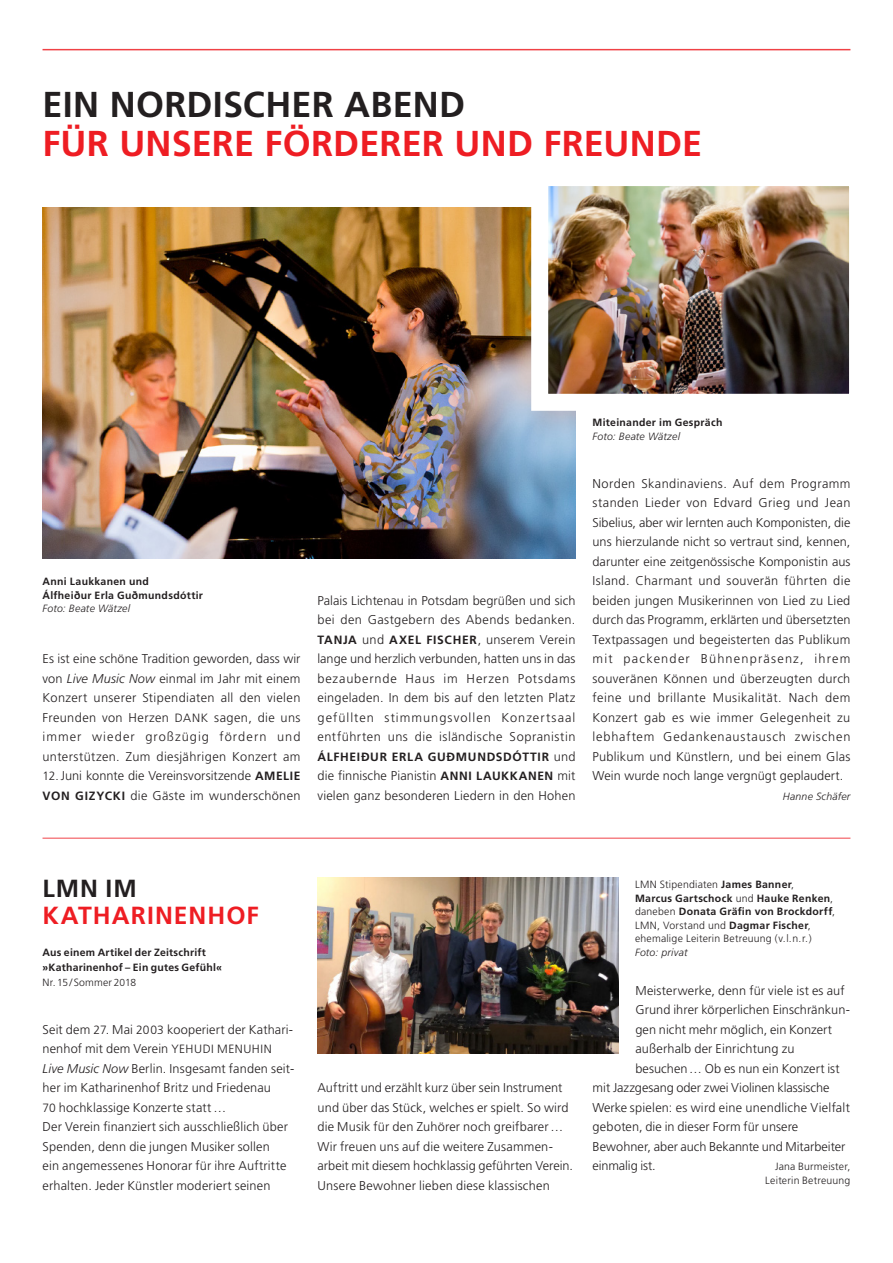
<style>
.page{position:relative;width:893px;height:1263px;background:#fff}
.page>*{position:absolute;margin:0;border:0;box-sizing:border-box;transform-origin:0 0}
.t1{font:700 36px "Frutiger LT Pro";letter-spacing:.005em;color:#ee1d23}
.t2{font:700 36px "Frutiger LT Pro";letter-spacing:.005em;color:#231f20}
.t3{font:700 24.75px "Frutiger LT Pro";letter-spacing:.04em;color:#ee1d23}
.t4{font:700 24.75px "Frutiger LT Pro";color:#231f20}
.t5{font:300 12.75px/19.5px "Frutiger LT Pro";letter-spacing:.01em;color:#231f20;text-align:justify}
.t6{font:300 12.75px "Frutiger LT Pro";letter-spacing:-.01em;color:#231f20}
.t7{font:700 12px "Frutiger LT Pro";letter-spacing:.055em;color:#231f20}
.t8{font:300 10.5px/13.5px "Frutiger LT Pro";letter-spacing:.02em;color:#231f20;text-align:right}
.t9{font:700 10.5px/15px "Frutiger LT Pro";letter-spacing:.025em;color:#231f20}
.t10{font:italic 300 10.5px "Frutiger LT Pro";letter-spacing:.02em;color:#231f20}
.s1{font-style:italic}
.s2{font-size:12px}
.s3{font-weight:700;font-size:12px}
.s4{font-weight:300;font-size:12.75px}
.s5{font-weight:300}
.s6{font-weight:300;font-size:10.2px}
.s7{font-weight:700}
</style>
<div class="page">
<hr style="left:43px;top:49px;width:807px;height:1px;background:#ee1d23">
<hr style="left:43px;top:838px;width:807px;height:1px;background:#ee1d23">
<img style="left:43px;top:208px;width:532px;height:350px">
<img style="left:523px;top:186px;width:327px;height:233px">
<img style="left:317px;top:878px;width:301px;height:175px">
<h1 class="t2" style="left:43px;top:83px;width:424px">EIN NORDISCHER ABEND</h1>
<h1 class="t1" style="left:43px;top:122px;width:661px">FÜR UNSERE FÖRDERER UND FREUNDE</h1>
<p class="t9" style="left:43px;top:575px;width:162px;line-height:13.5px">Anni Laukkanen und<br>Álfheiður Erla Guðmundsdóttir</p>
<p class="t10" style="left:43px;top:602px;width:89px">Foto: Beate Wätzel</p>
<p class="t5" style="left:43px;top:649px;width:259px">Es ist eine schöne Tradition geworden, dass wir von <span class="s1">Live Music Now</span> einmal im Jahr mit einem Konzert unserer Stipendiaten all den vielen Freunden von Herzen <span class="s2">DANK</span> sagen, die uns immer wieder großzügig fördern und unterstützen. Zum diesjährigen Konzert am <span class="s2">12.</span>Juni konnte die Vereinsvorsitzende <span class="s3">AMELIE VON GIZYCKI</span> die Gäste im wunderschönen</p>
<p class="t5" style="left:317px;top:590px;width:259px">Palais Lichtenau in Potsdam begrüßen und sich bei den Gastgebern des Abends bedanken.<br><span class="s3">TANJA</span> und <span class="s3">AXEL FISCHER</span>, unserem Verein lange und herzlich verbunden, hatten uns in das bezaubernde Haus im Herzen Potsdams eingeladen. In dem bis auf den letzten Platz gefüllten stimmungsvollen Konzertsaal entführten uns die isländische Sopranistin</p>
<p class="t7" style="left:317px;top:749px;width:259px">ÁLFHEIÐUR ERLA GUÐMUNDSDÓTTIR <span class="s4">und</span></p>
<p class="t5" style="left:317px;top:766px;width:259px">die finnische Pianistin <span class="s3">ANNI LAUKKANEN</span> mit vielen ganz besonderen Liedern in den Hohen</p>
<p class="t9" style="left:592px;top:415px;width:131px">Miteinander im Gespräch</p>
<p class="t10" style="left:592px;top:430px;width:89px">Foto: Beate Wätzel</p>
<p class="t5" style="left:592px;top:473px;width:259px">Norden Skandinaviens. Auf dem Programm standen Lieder von Edvard Grieg und Jean Sibelius, aber wir lernten auch Komponisten, die uns hierzulande nicht so vertraut sind, kennen, darunter eine zeitgenössische Komponistin aus Island. Charmant und souverän führten die beiden jungen Musikerinnen von Lied zu Lied durch das Programm, erklärten und übersetzten Textpassagen und begeisterten das Publikum mit packender Bühnenpräsenz, ihrem souveränen Können und überzeugten durch feine und brillante Musikalität. Nach dem Konzert gab es wie immer Gelegenheit zu lebhaftem Gedankenaustausch zwischen Publikum und Künstlern, und bei einem Glas Wein wurde noch lange vergnügt geplaudert.</p>
<p class="t10" style="left:783px;top:790px;width:69px">Hanne Schäfer</p>
<h2 class="t4" style="left:43px;top:874px;width:96px">LMN IM</h2>
<h2 class="t3" style="left:43px;top:901px;width:218px">KATHARINENHOF</h2>
<p class="t9" style="left:43px;top:944px;width:181px">Aus einem Artikel der Zeitschrift »Katharinenhof – Ein gutes Gefühl«<br><span class="s5">Nr.</span><span class="s6">15</span><span class="s5">/ Sommer</span> <span class="s6">2018</span></p>
<p class="t5" style="left:43px;top:1019px;width:253px;text-align:left">Seit dem <span class="s2">27</span>. Mai <span class="s2">2003</span> kooperiert der Kathari&shy;nenhof mit dem Verein <span class="s2">YEHUDI MENUHIN </span><span class="s1">Live Music Now</span> Berlin. Insgesamt fanden seit&shy;her im Katharinenhof Britz und Friedenau<br><span class="s2">70</span> hochklassige Konzerte statt…<br>Der Verein finanziert sich ausschließlich über Spenden, denn die jungen Musiker sollen<br>ein angemessenes Honorar für ihre Auftritte erhalten. Jeder Künstler moderiert seinen</p>
<p class="t5" style="left:317px;top:1078px;width:257px;text-align:left">Auftritt und erzählt kurz über sein Instrument und über das Stück, welches er spielt. So wird die Musik für den Zuhörer noch greifbarer… Wir freuen uns auf die weitere Zusammen&shy;arbeit mit diesem hochklassig geführten Verein.<br>Unsere Bewohner lieben diese klassischen</p>
<p class="t8" style="left:635px;top:878px;width:201px;text-align:left">LMN Stipendiaten <span class="s7">James Banner</span>,<br><span class="s7">Marcus Gartschock</span> und <span class="s7">Hauke Renken</span>, daneben <span class="s7">Donata Gräfin von Brockdorff</span>, LMN, Vorstand und <span class="s7">Dagmar Fischer</span>, ehemalige Leiterin Betreuung (v.l.n.r.)</p>
<p class="t10" style="left:635px;top:946px;width:54px">Foto: privat</p>
<p class="t5" style="left:635px;top:980px;width:211px">Meisterwerke, denn für viele ist es auf</p>
<p class="t5" style="left:635px;top:1000px;width:216px">Grund ihrer körperlichen Einschränkun-</p>
<p class="t5" style="left:635px;top:1019px;width:198px">gen nicht mehr möglich, ein Konzert</p>
<p class="t5" style="left:635px;top:1039px;width:161px">außerhalb der Einrichtung zu</p>
<p class="t5" style="left:635px;top:1058px;width:206px">besuchen… Ob es nun ein Konzert ist</p>
<p class="t5" style="left:592px;top:1078px;width:238px">mit Jazzgesang oder zwei Violinen klassische</p>
<p class="t5" style="left:592px;top:1097px;width:259px">Werke spielen: es wird eine unendliche Vielfalt</p>
<p class="t5" style="left:592px;top:1117px;width:207px">geboten, die in dieser Form für unsere</p>
<p class="t5" style="left:592px;top:1136px;width:254px">Bewohner, aber auch Bekannte und Mitarbeiter</p>
<p class="t6" style="left:592px;top:1158px;width:65px">einmalig ist.</p>
<p class="t8" style="left:765px;top:1160px;width:87px">Jana Burmeister,<br>Leiterin Betreuung</p>
</div>
